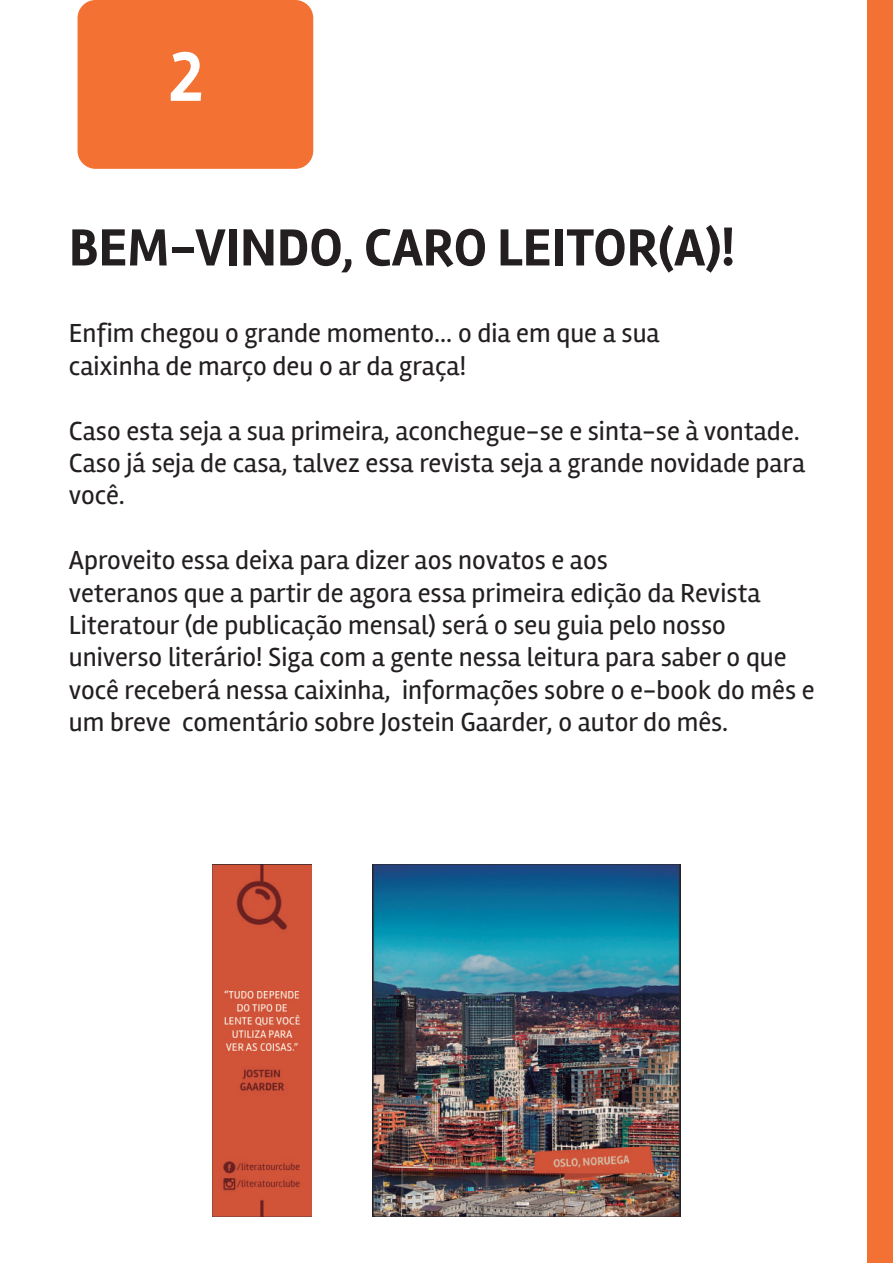
<style>
.page{position:relative;width:893px;height:1263px;background:#fff}
.page>*{position:absolute;margin:0;border:0;box-sizing:border-box;transform-origin:0 0}
.t1{font:700 72px "Rambla";color:#fff}
.t2{font:700 54px "Rambla";color:#231f20}
.t3{font:27px/32.4px "Rambla";color:#231f20}
</style>
<div class="page">
<div style="left:78px;top:0;width:235px;height:169px;background:#f37132;border-radius:18px"></div>
<div style="left:868px;top:0;width:25px;height:1263px;background:#f37132"></div>
<img style="left:213px;top:864px;width:99px;height:352px">
<img style="left:372px;top:864px;width:308px;height:352px">
<h1 class="t1" style="left:169px;top:34px;width:36px">2</h1>
<h2 class="t2" style="left:69px;top:216px;width:667px">BEM-VINDO, CARO LEITOR(A)!</h2>
<p class="t3" style="left:69px;top:317px;width:592px">Enfim chegou o grande momento… o dia em que a sua caixinha de março deu o ar da graça!</p>
<p class="t3" style="left:69px;top:414px;width:738px">Caso esta seja a sua primeira, aconchegue-se e sinta-se à vontade.<br>Caso já seja de casa, talvez essa revista seja a grande novidade para você.</p>
<p class="t3" style="left:69px;top:544px;width:747px">Aproveito essa deixa para dizer aos novatos e aos<br>veteranos que a partir de agora essa primeira edição da Revista Literatour (de publicação mensal) será o seu guia pelo nosso universo literário! Siga com a gente nessa leitura para saber o que você receberá nessa caixinha, informações sobre o e-book do mês e um breve comentário sobre Jostein Gaarder, o autor do mês.</p>
</div>
